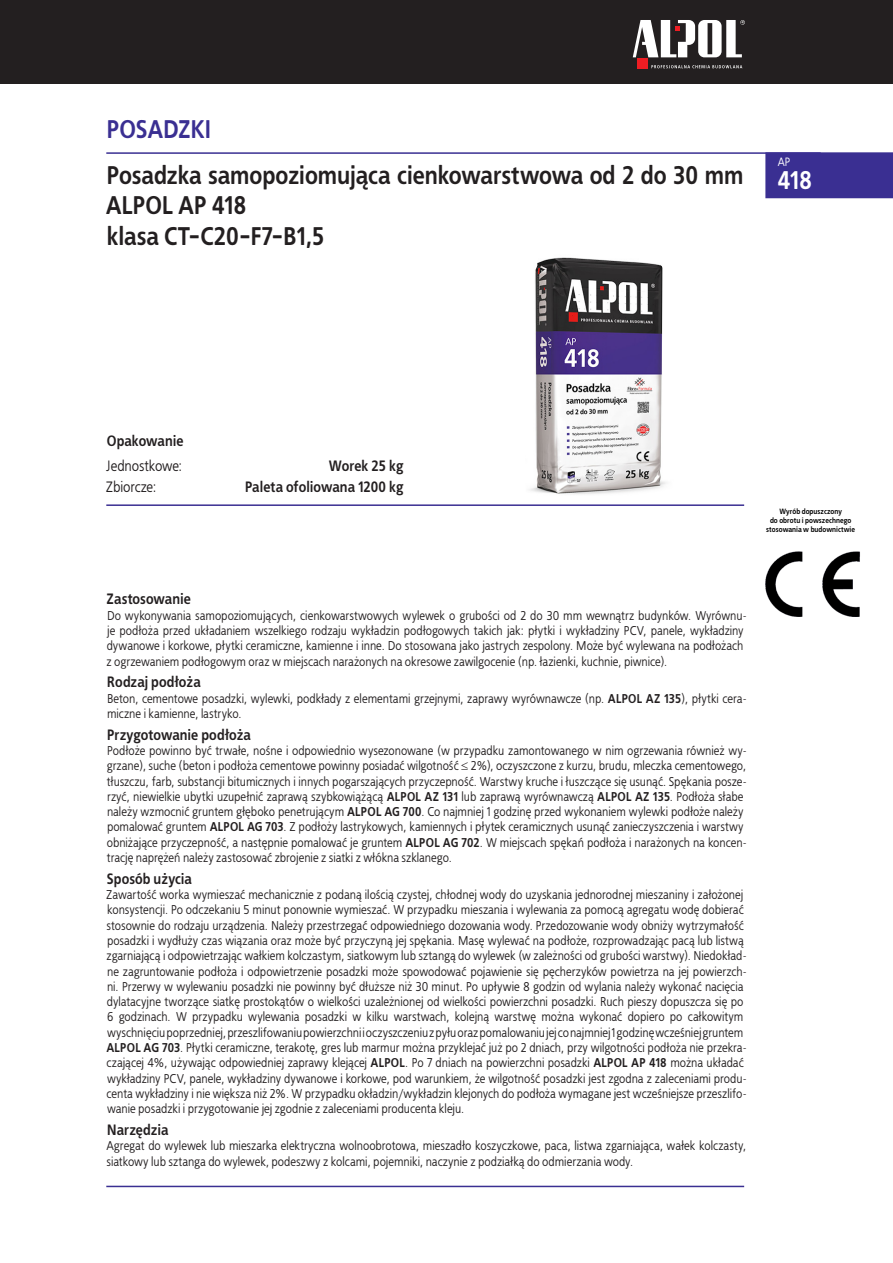
<style>
.page{position:relative;width:893px;height:1263px;background:#fff}
.page>*{position:absolute;margin:0;border:0;box-sizing:border-box;transform-origin:0 0}
.t1{font:700 25.5px/30.6px "EFN Bureau COT";letter-spacing:-.005em;color:#231f20}
.t2{font:700 25.5px "EFN Bureau COT";letter-spacing:-.01em;color:#3a2f92}
.t3{font:700 25.5px "EFN Bureau COT";color:#fff}
.t4{font:700 15px "EFN Bureau COT";color:#231f20}
.t5{font:15px "EFN Bureau COT";color:#231f20}
.t6{font:12.75px/15.3px "EFN Bureau COT";letter-spacing:.01em;color:#231f20}
.t7{font:12px "EFN Bureau COT";color:#fff}
.t8{font:700 7.65px/9.1px "EFN Bureau COT";color:#000;text-align:center}
.s1{font-weight:700}
</style>
<div class="page">
<div style="left:0;top:0;width:893px;height:84px;background:#231f20"></div>
<svg style="left:651px;top:65px;width:91px;height:3px"></svg>
<div style="left:637px;top:58px;width:11px;height:11px;background:#ee1d23"></div>
<svg style="left:633px;top:20px;width:112px;height:37px"></svg>
<div style="left:765px;top:152px;width:128px;height:46px;background:#3a2f92"></div>
<img style="left:530px;top:257px;width:136px;height:237px">
<hr style="left:106px;top:504px;width:638px;height:2px;background:#3a2f92">
<hr style="left:106px;top:1186px;width:638px;height:1px;background:#3a2f92">
<hr style="left:106px;top:152px;width:715px;height:2px;background:#3a2f92">
<img style="left:766px;top:551px;width:94px;height:66px">
<h1 class="t2" style="left:107px;top:113px;width:106px">POSADZKI</h1>
<p class="t7" style="left:778px;top:155px;width:14px">AP</p>
<h1 class="t1" style="left:107px;top:160px;width:638px">Posadzka samopoziomująca cienkowarstwowa od 2 do 30 mm</h1>
<h1 class="t3" style="left:777px;top:164px;width:36px">418</h1>
<h1 class="t1" style="left:106px;top:190px;width:220px">ALPOL AP 418<br>klasa CT-C20-F7-B1,5</h1>
<p class="t4" style="left:107px;top:431px;width:78px">Opakowanie</p>
<p class="t5" style="left:106px;top:457px;width:77px">Jednostkowe:</p>
<p class="t4" style="left:329px;top:456px;width:76px">Worek 25 kg</p>
<p class="t5" style="left:106px;top:478px;width:52px">Zbiorcze:</p>
<p class="t4" style="left:245px;top:477px;width:160px">Paleta ofoliowana 1200 kg</p>
<p class="t8" style="left:766px;top:507px;width:90px">Wyrób dopuszczony<br>do obrotu i powszechnego stosowania w budownictwie</p>
<p class="t4" style="left:107px;top:590px;width:86px">Zastosowanie</p>
<p class="t6" style="left:107px;top:608px;width:642px">Do wykonywania samopoziomujących, cienkowarstwowych wylewek o grubości od 2 do 30 mm wewnątrz budynków. Wyrównu&shy;je podłoża przed układaniem wszelkiego rodzaju wykładzin podłogowych takich jak: płytki i wykładziny PCV, panele, wykładziny dywanowe i korkowe, płytki ceramiczne, kamienne i inne. Do stosowana jako jastrych zespolony. Może być wylewana na podłożach z ogrzewaniem podłogowym oraz w miejscach narażonych na okresowe zawilgocenie (np. łazienki, kuchnie, piwnice).</p>
<p class="t4" style="left:107px;top:673px;width:95px">Rodzaj podłoża</p>
<p class="t6" style="left:107px;top:691px;width:641px">Beton, cementowe posadzki, wylewki, podkłady z elementami grzejnymi, zaprawy wyrównawcze (np. <span class="s1">ALPOL AZ 135</span>), płytki cera&shy;miczne i kamienne, lastryko.</p>
<p class="t4" style="left:107px;top:725px;width:145px">Przygotowanie podłoża</p>
<p class="t6" style="left:107px;top:743px;width:642px">Podłoże powinno być trwałe, nośne i odpowiednio wysezonowane (w przypadku zamontowanego w nim ogrzewania również wy&shy;grzane), suche (beton i podłoża cementowe powinny posiadać wilgotność ≤ 2%), oczyszczone z kurzu, brudu, mleczka cementowego, tłuszczu, farb, substancji bitumicznych i innych pogarszających przyczepność. Warstwy kruche i łuszczące się usunąć. Spękania posze&shy;rzyć, niewielkie ubytki uzupełnić zaprawą szybkowiążącą <span class="s1">ALPOL AZ 131</span> lub zaprawą wyrównawczą <span class="s1">ALPOL AZ 135</span>. Podłoża słabe należy wzmocnić gruntem głęboko penetrującym <span class="s1">ALPOL AG 700</span>. Co najmniej 1 godzinę przed wykonaniem wylewki podłoże należy pomalować gruntem <span class="s1">ALPOL AG 703</span>. Z podłoży lastrykowych, kamiennych i płytek ceramicznych usunąć zanieczyszczenia i warstwy obniżające przyczepność, a następnie pomalować je gruntem <span class="s1">ALPOL AG 702</span>. W miejscach spękań podłoża i narażonych na koncen&shy;trację naprężeń należy zastosować zbrojenie z siatki z włókna szklanego.</p>
<p class="t4" style="left:107px;top:869px;width:87px">Sposób użycia</p>
<p class="t6" style="left:106px;top:887px;width:642px">Zawartość worka wymieszać mechanicznie z podaną ilością czystej, chłodnej wody do uzyskania jednorodnej mieszaniny i założonej konsystencji. Po odczekaniu 5 minut ponownie wymieszać. W przypadku mieszania i wylewania za pomocą agregatu wodę dobierać stosownie do rodzaju urządzenia. Należy przestrzegać odpowiedniego dozowania wody. Przedozowanie wody obniży wytrzymałość posadzki i wydłuży czas wiązania oraz może być przyczyną jej spękania. Masę wylewać na podłoże, rozprowadzając pacą lub listwą zgarniającą i odpowietrzając wałkiem kolczastym, siatkowym lub sztangą do wylewek (w zależności od grubości warstwy). Niedokład&shy;ne zagruntowanie podłoża i odpowietrzenie posadzki może spowodować pojawienie się pęcherzyków powietrza na jej powierzch&shy;ni. Przerwy w wylewaniu posadzki nie powinny być dłuższe niż 30 minut. Po upływie 8 godzin od wylania należy wykonać nacięcia dylatacyjne tworzące siatkę prostokątów o wielkości uzależnionej od wielkości powierzchni posadzki. Ruch pieszy dopuszcza się po 6 godzinach. W przypadku wylewania posadzki w kilku warstwach, kolejną warstwę można wykonać dopiero po całkowitym wyschnięciu poprzedniej, przeszlifowaniu powierzchni i oczyszczeniu z pyłu oraz pomalowaniu jej co najmniej 1 godzinę wcześniej gruntem <span class="s1">ALPOL AG 703</span>. Płytki ceramiczne, terakotę, gres lub marmur można przyklejać już po 2 dniach, przy wilgotności podłoża nie przekra&shy;czającej 4%, używając odpowiedniej zaprawy klejącej <span class="s1">ALPOL</span>. Po 7 dniach na powierzchni posadzki <span class="s1">ALPOL AP 418</span> można układać wykładziny PCV, panele, wykładziny dywanowe i korkowe, pod warunkiem, że wilgotność posadzki jest zgodna z zaleceniami produ&shy;centa wykładziny i nie większa niż 2%. W przypadku okładzin/wykładzin klejonych do podłoża wymagane jest wcześniejsze przeszlifo&shy;wanie posadzki i przygotowanie jej zgodnie z zaleceniami producenta kleju.</p>
<p class="t4" style="left:107px;top:1120px;width:63px">Narzędzia</p>
<p class="t6" style="left:106px;top:1138px;width:641px">Agregat do wylewek lub mieszarka elektryczna wolnoobrotowa, mieszadło koszyczkowe, paca, listwa zgarniająca, wałek kolczasty, siatkowy lub sztanga do wylewek, podeszwy z kolcami, pojemniki, naczynie z podziałką do odmierzania wody.</p>
</div>
